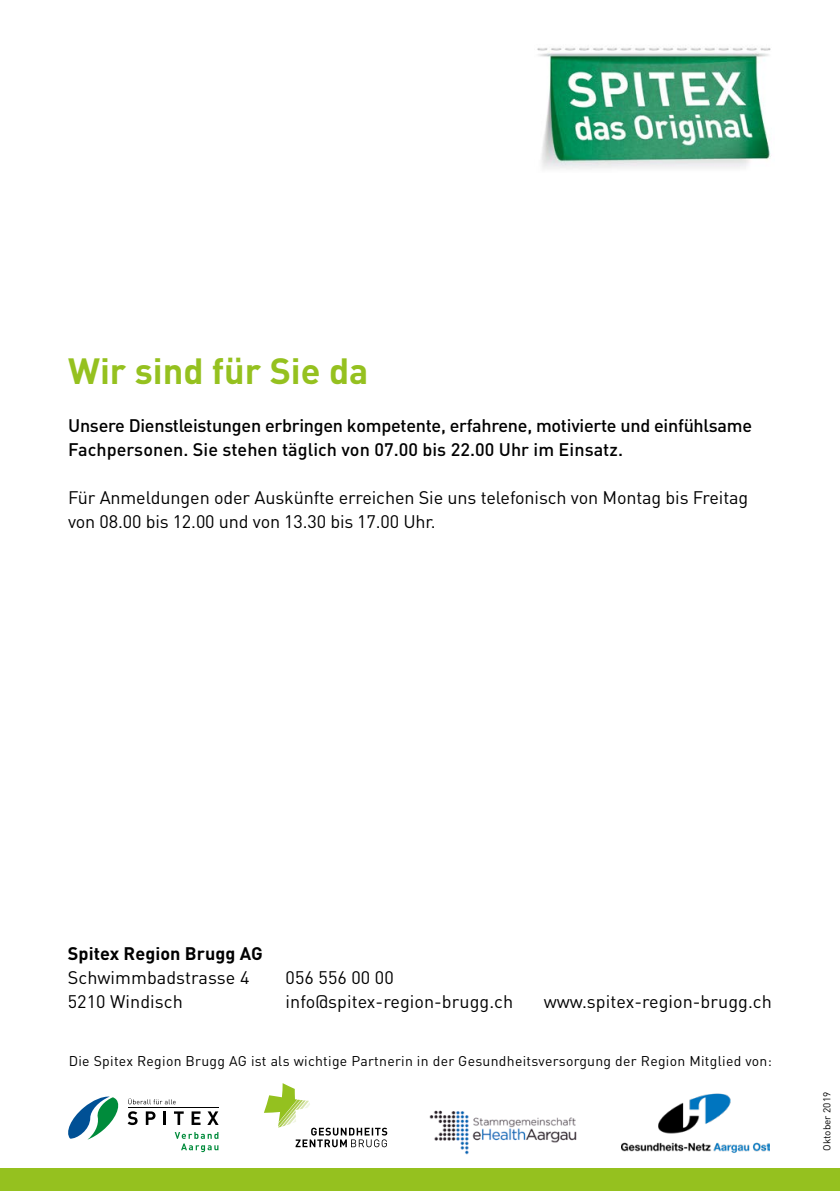
<style>
.page{position:relative;width:840px;height:1191px;background:#fff}
.page>*{position:absolute;margin:0;border:0;box-sizing:border-box;transform-origin:0 0}
.t1{font:700 36px "DIN Pro";color:#95c11f}
.t2{font:18px/24px "DIN Pro";letter-spacing:-.005em;color:#000}
.t3{font:500 18px/24px "DIN Pro";letter-spacing:-.015em;color:#000}
.t4{font:700 18px "DIN Pro";letter-spacing:.005em;color:#000}
.t5{font:14px "DIN Pro";letter-spacing:.02em;color:#000}
.t6{font:10px "DIN Pro";letter-spacing:.005em;color:#000}
</style>
<div class="page">
<div style="left:0;top:1168px;width:839px;height:23px;background:#95c11f"></div>
<hr style="left:839px;top:0;width:1px;height:654px;background:#dadada">
<img style="left:537px;top:47px;width:234px;height:122px">
<svg style="left:68px;top:1096px;width:51px;height:43px"></svg>
<svg style="left:127px;top:1111px;width:10px;height:14px"></svg>
<svg style="left:146px;top:1111px;width:9px;height:14px"></svg>
<hr style="left:163px;top:1111px;width:3px;height:14px;background:#000">
<svg style="left:174px;top:1111px;width:10px;height:14px"></svg>
<svg style="left:191px;top:1111px;width:9px;height:14px"></svg>
<svg style="left:207px;top:1111px;width:11px;height:14px"></svg>
<hr style="left:128px;top:1107px;width:90px;height:1px;background:#000">
<svg style="left:128px;top:1098px;width:47px;height:6px"></svg>
<svg style="left:175px;top:1132px;width:43px;height:20px"></svg>
<svg style="left:264px;top:1083px;width:123px;height:64px"></svg>
<img style="left:429px;top:1110px;width:148px;height:45px">
<img style="left:621px;top:1093px;width:147px;height:60px">
<h1 class="t1" style="left:68px;top:347px;width:302px">Wir sind für Sie da</h1>
<p class="t3" style="left:68px;top:413px;width:685px">Unsere Dienstleistungen erbringen kompetente, erfahrene, motivierte und einfühlsame<br>Fachpersonen. Sie stehen täglich von 07.00 bis 22.00 Uhr im Einsatz.</p>
<p class="t2" style="left:68px;top:485px;width:681px">Für Anmeldungen oder Auskünfte erreichen Sie uns telefonisch von Montag bis Freitag von 08.00 bis 12.00 und von 13.30 bis 17.00 Uhr.</p>
<p class="t4" style="left:68px;top:942px;width:196px">Spitex Region Brugg AG</p>
<p class="t2" style="left:68px;top:965px;width:183px">Schwimmbadstrasse 4<br>5210 Windisch</p>
<p class="t2" style="left:285px;top:965px;width:229px">056 556 00 00 info@spitex-region-brugg.ch</p>
<p class="t2" style="left:543px;top:989px;width:229px">www.spitex-region-brugg.ch</p>
<p class="t5" style="left:69px;top:1052px;width:704px">Die Spitex Region Brugg AG ist als wichtige Partnerin in der Gesundheitsversorgung der Region Mitglied von:</p>
<p class="t6" style="left:819px;top:1150px;width:61px;rotate:-90deg">Oktober 2019</p>
</div>
